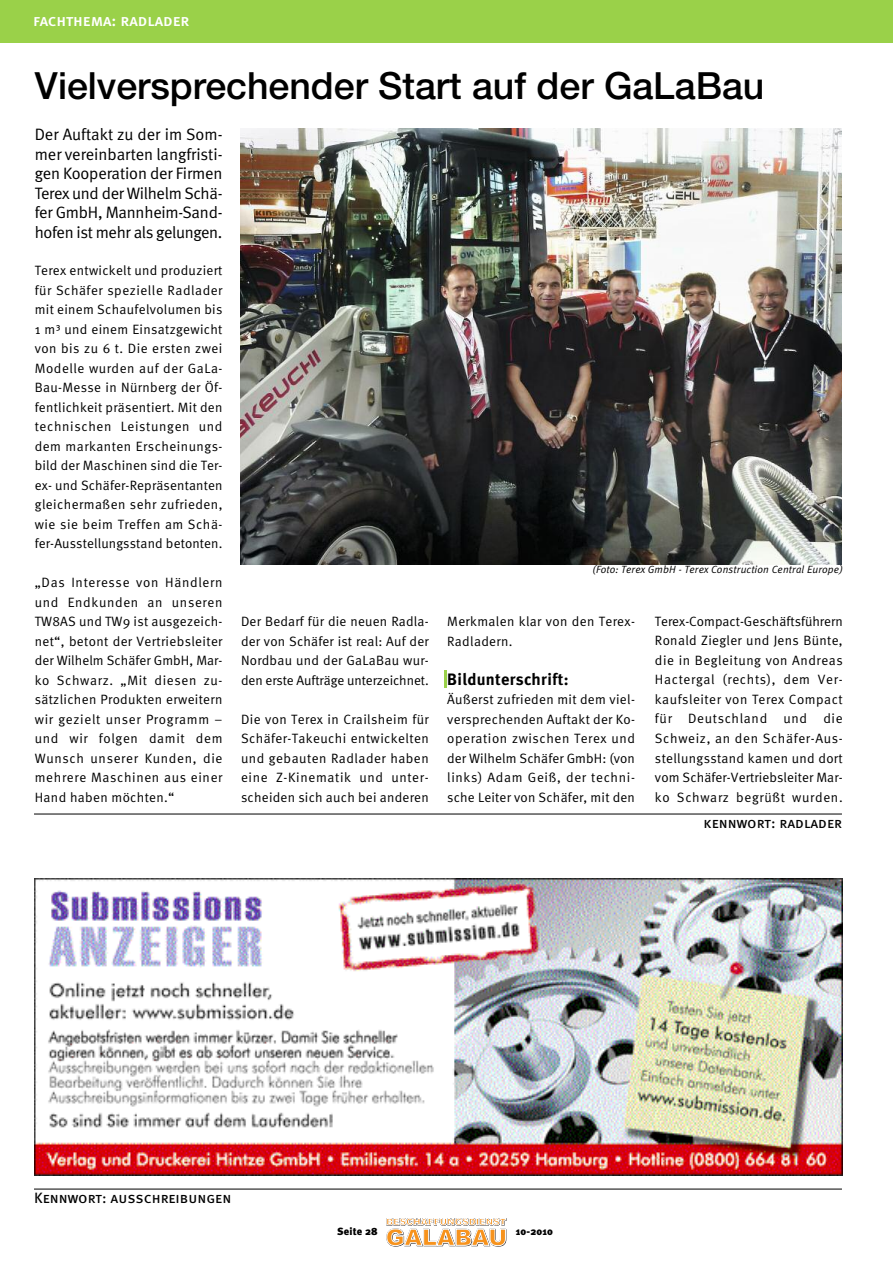
<style>
.page{position:relative;width:893px;height:1263px;background:#fff}
.page>*{position:absolute;margin:0;border:0;box-sizing:border-box;transform-origin:0 0}
.t1{font:500 37.5px "Helvetica Neue";color:#000}
.t2{font:16.5px/19.5px "Meta Normal";letter-spacing:-.02em;color:#000;text-align:justify}
.t3{font:16.5px "Meta Medium Caps";letter-spacing:-.005em;color:#fff}
.t4{font:700 16.5px "Meta";letter-spacing:.025em;color:#000}
.t5{font:15px "Meta Book Caps";color:#000}
.t6{font:13.5px/19.5px "Meta Normal";letter-spacing:.025em;color:#000;text-align:justify}
.t7{font:italic 10.5px "Meta Normal";letter-spacing:.015em;color:#000}
.t8{font:900 10.5px "Meta";letter-spacing:.015em;color:#000}
</style>
<div class="page">
<hr style="left:34px;top:814px;width:808px;height:1px;background:#000">
<hr style="left:34px;top:1189px;width:808px;height:1px;background:#000">
<div style="left:0;top:0;width:893px;height:43px;background:#9ad149"></div>
<svg style="left:386px;top:1218px;width:120px;height:28px"></svg>
<img style="left:34px;top:878px;width:808px;height:297px">
<img style="left:240px;top:128px;width:602px;height:436px">
<svg style="left:444px;top:670px;width:2px;height:17px"></svg>
<p class="t3" style="left:33px;top:14px;width:158px">fachthema: radlader</p>
<h1 class="t1" style="left:35px;top:72px;width:731px">Vielversprechender Start auf der GaLaBau</h1>
<p class="t2" style="left:35px;top:126px;width:189px">Der Auftakt zu der im Som&shy;mer vereinbarten langfristi&shy;gen Kooperation der Firmen Terex und der Wilhelm Schä&shy;fer GmbH, Mannheim-Sand&shy;hofen ist mehr als gelungen.</p>
<p class="t6" style="left:35px;top:262px;width:189px">Terex entwickelt und produziert für Schäfer spezielle Radlader mit einem Schaufelvolumen bis 1 m³ und einem Einsatzgewicht von bis zu 6 t. Die ersten zwei Modelle wurden auf der GaLa-Bau-Messe in Nürnberg der Öf&shy;fentlichkeit präsentiert. Mit den technischen Leistungen und dem markanten Erscheinungs&shy;bild der Maschinen sind die Ter&shy;ex- und Schäfer-Repräsentanten gleichermaßen sehr zufrieden, wie sie beim Treffen am Schä&shy;fer-Ausstellungsstand betonten.</p>
<p class="t6" style="left:35px;top:574px;width:189px">„Das Interesse von Händlern und Endkunden an unseren TW8AS und TW9 ist ausgezeich&shy;net“, betont der Vertriebsleiter der Wilhelm Schäfer GmbH, Mar&shy;ko Schwarz. „Mit diesen zu&shy;sätzlichen Produkten erweitern wir gezielt unser Programm – und wir folgen damit dem Wunsch unserer Kunden, die mehrere Maschinen aus einer Hand haben möchten.“</p>
<p class="t7" style="left:592px;top:566px;width:252px">(Foto: Terex GmbH - Terex Construction Central Europe)</p>
<p class="t6" style="left:655px;top:613px;width:189px">Terex-Compact-Geschäftsführern Ronald Ziegler und Jens Bünte, die in Begleitung von Andreas Hactergal (rechts), dem Ver&shy;kaufsleiter von Terex Compact für Deutschland und die Schweiz, an den Schäfer-Aus&shy;stellungsstand kamen und dort vom Schäfer-Vertriebsleiter Mar&shy;ko Schwarz begrüßt wurden.</p>
<p class="t6" style="left:447px;top:613px;width:189px">Merkmalen klar von den Terex-<br>Radladern.</p>
<p class="t4" style="left:447px;top:669px;width:123px">Bildunterschrift:</p>
<p class="t6" style="left:447px;top:691px;width:189px">Äußerst zufrieden mit dem viel&shy;versprechenden Auftakt der Ko&shy;operation zwischen Terex und der Wilhelm Schäfer GmbH: (von links) Adam Geiß, der techni&shy;sche Leiter von Schäfer, mit den</p>
<p class="t6" style="left:241px;top:613px;width:189px">Der Bedarf für die neuen Radla&shy;der von Schäfer ist real: Auf der Nordbau und der GaLaBau wur&shy;den erste Aufträge unterzeichnet.</p>
<p class="t6" style="left:241px;top:711px;width:189px">Die von Terex in Crailsheim für Schäfer-Takeuchi entwickelten und gebauten Radlader haben eine Z-Kinematik und unter&shy;scheiden sich auch bei anderen</p>
<p class="t5" style="left:34px;top:1193px;width:199px">Kennwort: ausschreibungen</p>
<p class="t8" style="left:337px;top:1227px;width:42px">Seite 28</p>
<p class="t8" style="left:516px;top:1227px;width:39px">10-2010</p>
<p class="t5" style="left:704px;top:818px;width:140px">kennwort: radlader</p>
</div>
